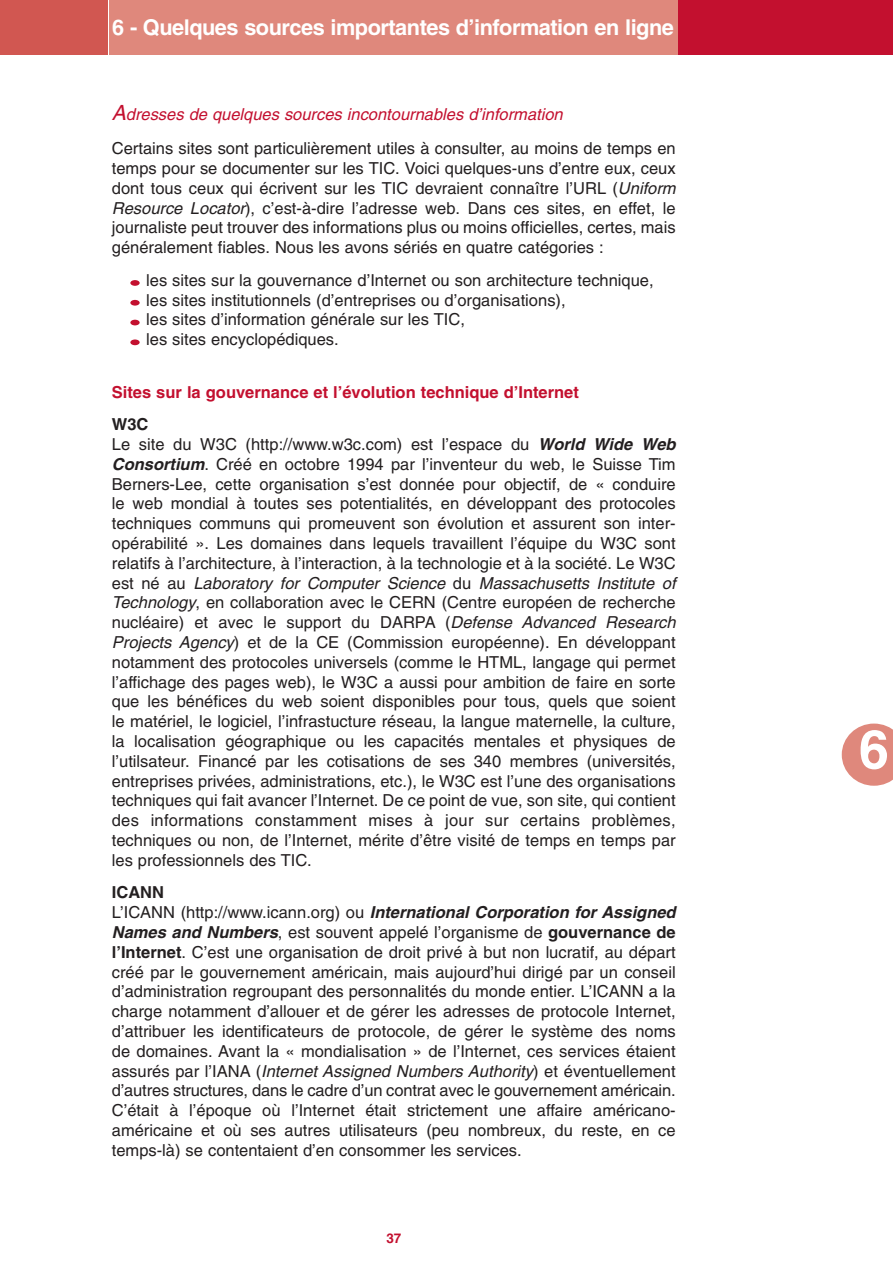
<style>
.page{position:relative;width:893px;height:1263px;background:#fff}
.page>*{position:absolute;margin:0;border:0;box-sizing:border-box;transform-origin:0 0}
.t1{font:700 54px "Helvetica";color:#fff}
.t2{font:700 21.75px "Helvetica";letter-spacing:-.02em;color:#fff}
.t3{font:16.5px/19.8px "Helvetica";color:#231f20}
.t4{font:700 16.5px "Helvetica";color:#c3102f}
.t5{font:700 13.5px "Helvetica";color:#c3102f}
.s1{font-style:italic;font-size:21px;color:#c3102f}
.s2{font-style:italic;color:#c3102f}
.s3{font-style:italic}
.s4{font-weight:700}
.s5{font-weight:700;font-style:italic}
</style>
<div class="page">
<svg style="left:842px;top:723px;width:51px;height:63px"></svg>
<div style="left:677px;top:1px;width:216px;height:54px;background:#c3102f"></div>
<hr style="left:676px;top:1px;width:2px;height:54px;background:#fff">
<div style="left:109px;top:1px;width:568px;height:54px;background:#df887c"></div>
<div style="left:0;top:1px;width:107px;height:54px;background:#d15751"></div>
<div style="left:130px;top:339px;width:10px;height:6px;background:#c3102f;border-radius:50%"></div>
<div style="left:130px;top:320px;width:10px;height:5px;background:#c3102f;border-radius:50%"></div>
<div style="left:130px;top:300px;width:10px;height:6px;background:#c3102f;border-radius:50%"></div>
<div style="left:130px;top:280px;width:10px;height:6px;background:#c3102f;border-radius:50%"></div>
<h2 class="t2" style="left:112px;top:20px;width:563px">6 - Quelques sources importantes d’information en ligne</h2>
<p class="t3" style="left:112px;top:98px;width:565px;line-height:34.7px"><span class="s1">A</span><span class="s2">dresses de quelques sources incontournables d’information<br></span>Certains sites sont particulièrement utiles à consulter, au moins de temps en</p>
<p class="t3" style="left:112px;top:160px;width:569px">temps pour se documenter sur les TIC. Voici quelques-uns d’entre eux, ceux dont tous ceux qui écrivent sur les TIC devraient connaître l’URL (<span class="s3">Uniform Resource Locator</span>), c’est-à-dire l’adresse web. Dans ces sites, en effet, le journaliste peut trouver des informations plus ou moins officielles, certes, mais généralement fiables. Nous les avons sériés en quatre catégories :</p>
<p class="t3" style="left:146px;top:272px;width:509px">les sites sur la gouvernance d’Internet ou son architecture technique, les sites institutionnels (d’entreprises ou d’organisations),<br>les sites d’information générale sur les TIC,<br>les sites encyclopédiques.</p>
<p class="t4" style="left:112px;top:386px;width:469px">Sites sur la gouvernance et l’évolution technique d’Internet</p>
<p class="t3" style="left:112px;top:416px;width:569px"><span class="s4">W3C<br></span>Le site du W3C (http://www.w3c.com) est l’espace du <span class="s5">World Wide Web Consortium</span>. Créé en octobre 1994 par l’inventeur du web, le Suisse Tim Berners-Lee, cette organisation s’est donnée pour objectif, de « conduire le web mondial à toutes ses potentialités, en développant des protocoles techniques communs qui promeuvent son évolution et assurent son inter&shy;opérabilité ». Les domaines dans lequels travaillent l’équipe du W3C sont relatifs à l’architecture, à l’interaction, à la technologie et à la société. Le W3C e s t n é a u <span class="s3">Laboratory for Computer Science</span> d u <span class="s3">Massachusetts Institute of Technology</span>, en collaboration avec le CERN (Centre européen de recherche nucléaire) et avec le support du DARPA (<span class="s3">Defense Advanced Research Projects Agency</span>) et de la CE (Commission européenne). En développant notamment des protocoles universels (comme le HTML, langage qui permet l’affichage des pages web), le W3C a aussi pour ambition de faire en sorte que les bénéfices du web soient disponibles pour tous, quels que soient le matériel, le logiciel, l’infrastucture réseau, la langue maternelle, la culture, la localisation géographique ou les capacités mentales et physiques de l’utilsateur. Financé par les cotisations de ses 340 membres (universités, entreprises privées, administrations, etc.), le W3C est l’une des organisations techniques qui fait avancer l’Internet. De ce point de vue, son site, qui contient des informations constamment mises à jour sur certains problèmes, techniques ou non, de l’Internet, mérite d’être visité de temps en temps par les professionnels des TIC.</p>
<p class="t3" style="left:112px;top:884px;width:569px"><span class="s4">ICANN<br></span>L’ I C A N N ( h t t p : //w w w. i c a n n . o r g ) o u <span class="s5">International Corporation for Assigned Names and Numbers</span>, est souvent appelé l’organisme de <span class="s4">gouvernance de l’Internet</span>. C’est une organisation de droit privé à but non lucratif, au départ créé par le gouvernement américain, mais aujourd’hui dirigé par un conseil d’administration regroupant des personnalités du monde entier. L’ICANN a la charge notamment d’allouer et de gérer les adresses de protocole Internet, d’attribuer les identificateurs de protocole, de gérer le système des noms de domaines. Avant la « mondialisation » de l’Internet, ces services étaient assurés par l’IANA (<span class="s3">Internet Assigned Numbers Authority</span>) et éventuellement d’autres structures, dans le cadre d’un contrat avec le gouvernement américain.<br>C’était à l’époque où l’Internet était strictement une affaire américano&shy;américaine et où ses autres utilisateurs (peu nombreux, du reste, en ce temps-là) se contentaient d’en consommer les services.</p>
<p class="t5" style="left:386px;top:1233px;width:17px">37</p>
<h1 class="t1" style="left:859px;top:730px;width:32px">6</h1>
</div>
